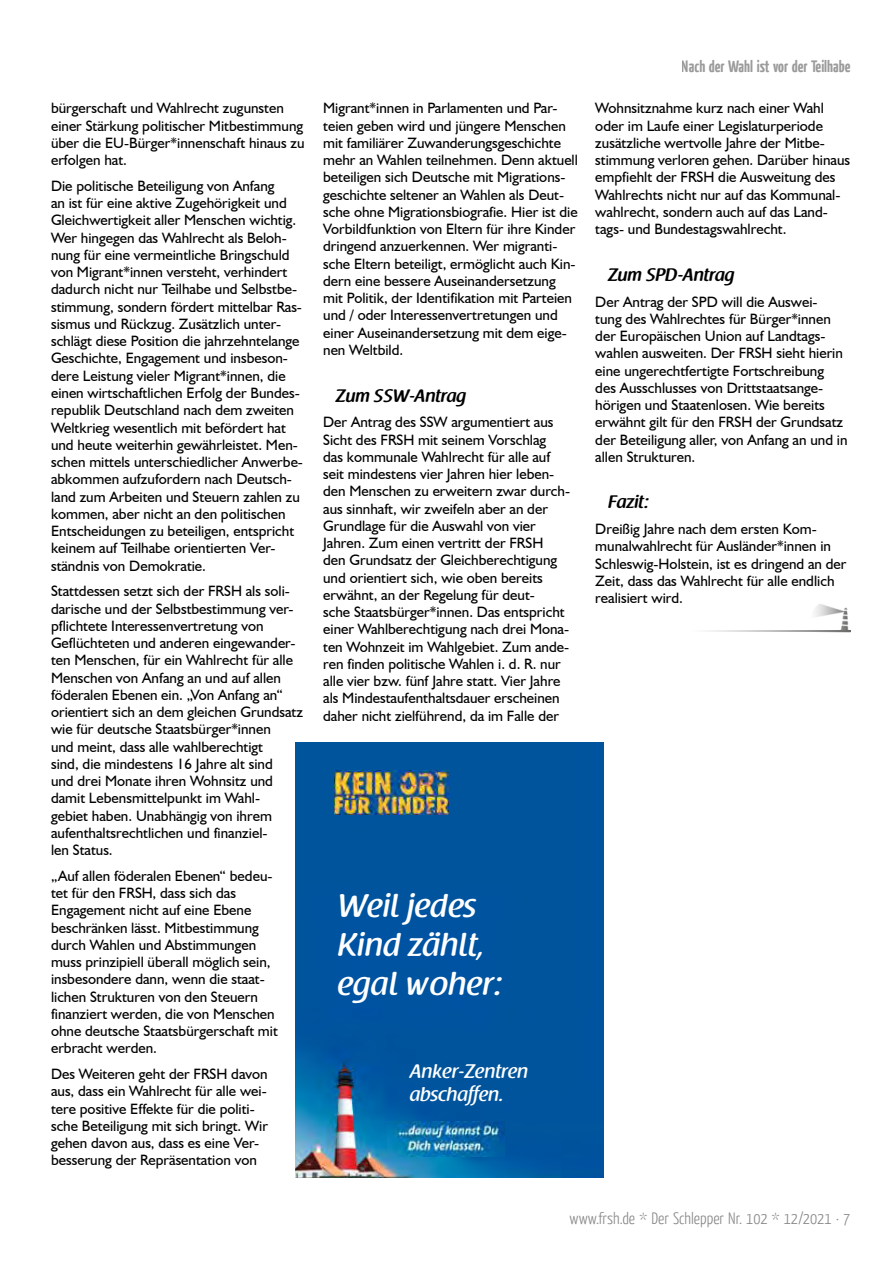
<style>
.page{position:relative;width:893px;height:1263px;background:#fff}
.page>*{position:absolute;margin:0;border:0;box-sizing:border-box;transform-origin:0 0}
.t1{font:500 32.7px/39.2px "Raspoutine";color:#fff}
.t2{font:500 19.65px/23.5px "Raspoutine";color:#fff}
.t3{font:600 18px "Raspoutine";color:#000}
.t4{font:300 16.5px "Yanone Kaffeesatz";color:#878787}
.t5{font:700 16.5px "Yanone Kaffeesatz";color:#575756}
.t6{font:15px/17.2px "Humanist 521 BT";color:#000}
</style>
<div class="page">
<img style="left:296px;top:742px;width:308px;height:436px">
<img style="left:335px;top:770px;width:113px;height:45px">
<img style="left:388px;top:1122px;width:116px;height:35px">
<img style="left:811px;top:604px;width:39px;height:29px">
<img style="left:709px;top:630px;width:141px;height:1px">
<p class="t6" style="left:51px;top:99px;width:255px">bürgerschaft und Wahlrecht zugunsten einer Stärkung politischer Mitbestimmung über die EU-Bürger*innenschaft hinaus zu erfolgen hat.</p>
<p class="t6" style="left:51px;top:177px;width:253px">Die politische Beteiligung von Anfang<br>an ist für eine aktive Zugehörigkeit und Gleichwertigkeit aller Menschen wichtig.<br>Wer hingegen das Wahlrecht als Beloh&shy;nung für eine vermeintliche Bringschuld von Migrant*innen versteht, verhindert dadurch nicht nur Teilhabe und Selbstbe&shy;stimmung, sondern fördert mittelbar Ras&shy;sismus und Rückzug. Zusätzlich unter&shy;schlägt diese Position die jahrzehntelange Geschichte, Engagement und insbeson&shy;dere Leistung vieler Migrant*innen, die einen wirtschaftlichen Erfolg der Bundes&shy;republik Deutschland nach dem zweiten Weltkrieg wesentlich mit befördert hat und heute weiterhin gewährleistet. Men&shy;schen mittels unterschiedlicher Anwerbe&shy;abkommen aufzufordern nach Deutsch&shy;land zum Arbeiten und Steuern zahlen zu kommen, aber nicht an den politischen Entscheidungen zu beteiligen, entspricht keinem auf Teilhabe orientierten Ver&shy;ständnis von Demokratie.</p>
<p class="t6" style="left:51px;top:582px;width:253px">Stattdessen setzt sich der FRSH als soli&shy;darische und der Selbstbestimmung ver&shy;pflichtete Interessenvertretung von Geflüchteten und anderen eingewander&shy;ten Menschen, für ein Wahlrecht für alle Menschen von Anfang an und auf allen föderalen Ebenen ein. „Von Anfang an“ orientiert sich an dem gleichen Grundsatz wie für deutsche Staatsbürger*innen<br>und meint, dass alle wahlberechtigt<br>sind, die mindestens 16 Jahre alt sind<br>und drei Monate ihren Wohnsitz und damit Lebensmittelpunkt im Wahl-<br>gebiet haben. Unabhängig von ihrem aufenthaltsrechtlichen und finanziel-<br>len Status.</p>
<p class="t6" style="left:51px;top:867px;width:228px">„Auf allen föderalen Ebenen“ bedeu&shy;tet für den FRSH, dass sich das Engagement nicht auf eine Ebene beschränken lässt. Mitbestimmung durch Wahlen und Abstimmungen muss prinzipiell überall möglich sein, insbesondere dann, wenn die staat&shy;lichen Strukturen von den Steuern finanziert werden, die von Menschen ohne deutsche Staatsbürgerschaft mit erbracht werden.</p>
<p class="t6" style="left:51px;top:1065px;width:218px">Des Weiteren geht der FRSH davon aus, dass ein Wahlrecht für alle wei&shy;tere positive Effekte für die politi&shy;sche Beteiligung mit sich bringt. Wir gehen davon aus, dass es eine Ver&shy;besserung der Repräsentation von</p>
<p class="t6" style="left:323px;top:99px;width:256px">Migrant*innen in Parlamenten und Par&shy;teien geben wird und jüngere Menschen mit familiärer Zuwanderungsgeschichte mehr an Wahlen teilnehmen. Denn aktuell beteiligen sich Deutsche mit Migrations&shy;geschichte seltener an Wahlen als Deut&shy;sche ohne Migrationsbiografie. Hier ist die Vorbildfunktion von Eltern für ihre Kinder dringend anzuerkennen. Wer migranti&shy;sche Eltern beteiligt, ermöglicht auch Kin&shy;dern eine bessere Auseinandersetzung mit Politik, der Identifikation mit Parteien und / oder Interessenvertretungen und einer Auseinandersetzung mit dem eige&shy;nen Weltbild.</p>
<p class="t3" style="left:336px;top:385px;width:132px">Zum SSW-Antrag</p>
<p class="t6" style="left:323px;top:413px;width:248px">Der Antrag des SSW argumentiert aus Sicht des FRSH mit seinem Vorschlag<br>das kommunale Wahlrecht für alle auf seit mindestens vier Jahren hier leben&shy;den Menschen zu erweitern zwar durch&shy;aus sinnhaft, wir zweifeln aber an der Grundlage für die Auswahl von vier Jahren. Zum einen vertritt der FRSH<br>den Grundsatz der Gleichberechtigung und orientiert sich, wie oben bereits erwähnt, an der Regelung für deut-<br>sche Staatsbürger*innen. Das entspricht einer Wahlberechtigung nach drei Mona&shy;ten Wohnzeit im Wahlgebiet. Zum ande&shy;ren finden politische Wahlen i. d. R. nur alle vier bzw. fünf Jahre statt. Vier Jahre als Mindestaufenthaltsdauer erscheinen daher nicht zielführend, da im Falle der</p>
<p class="t5" style="left:682px;top:55px;width:170px">Nach der Wahl ist vor der Teilhabe</p>
<p class="t6" style="left:595px;top:99px;width:256px">Wohnsitznahme kurz nach einer Wahl oder im Laufe einer Legislaturperiode zusätzliche wertvolle Jahre der Mitbe&shy;stimmung verloren gehen. Darüber hinaus empfiehlt der FRSH die Ausweitung des Wahlrechts nicht nur auf das Kommunal&shy;wahlrecht, sondern auch auf das Land&shy;tags- und Bundestagswahlrecht.</p>
<p class="t3" style="left:608px;top:264px;width:128px">Zum SPD-Antrag</p>
<p class="t6" style="left:595px;top:292px;width:254px">Der Antrag der SPD will die Auswei&shy;tung des Wahlrechtes für Bürger*innen der Europäischen Union auf Landtags&shy;wahlen ausweiten. Der FRSH sieht hierin eine ungerechtfertigte Fortschreibung des Ausschlusses von Drittstaatsange&shy;hörigen und Staatenlosen. Wie bereits erwähnt gilt für den FRSH der Grundsatz der Beteiligung aller, von Anfang an und in allen Strukturen.</p>
<p class="t3" style="left:608px;top:492px;width:42px">Fazit:</p>
<p class="t6" style="left:595px;top:520px;width:253px">Dreißig Jahre nach dem ersten Kom&shy;munalwahlrecht für Ausländer*innen in Schleswig-Holstein, ist es dringend an der Zeit, dass das Wahlrecht für alle endlich realisiert wird.</p>
<h1 class="t1" style="left:337px;top:886px;width:166px">Weil jedes<br>Kind zählt, egal woher:</h1>
<h2 class="t2" style="left:410px;top:1059px;width:120px">Anker-Zentren abschaffen.</h2>
<p class="t4" style="left:570px;top:1208px;width:282px">www.frsh.de * Der Schlepper Nr. 102 * 12/2021 · 7</p>
</div>
